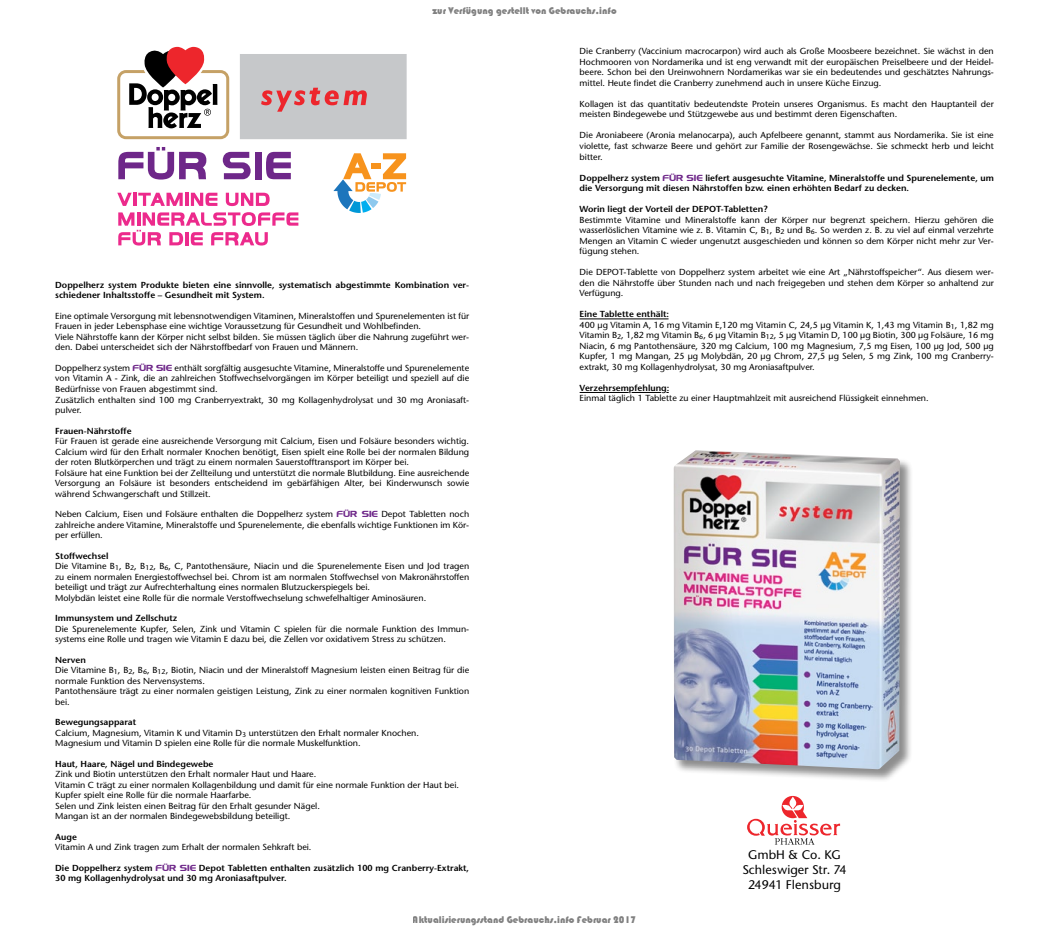
<style>
.page{position:relative;width:1049px;height:929px;background:#fff}
.page>*{position:absolute;margin:0;border:0;box-sizing:border-box;transform-origin:0 0}
.t1{font:500 12.5px/15px "Stone Sans ITC Pro";color:#000;text-align:center}
.t2{font:10px "Bauhaus 93";color:rgb(0 0 0/.5)}
.t3{font:8.75px/10.5px "Stone Sans";color:#000}
.t4{font:600 8.75px/10.5px "Stone Sans";color:#000}
.s1{font-family:"Denmark";color:#6e2789}
.s2{font-weight:600}
.s3{font-family:"Denmark";font-weight:400;color:#6e2789}
</style>
<div class="page">
<svg style="left:117px;top:46px;width:113px;height:94px"></svg>
<div style="left:240px;top:54px;width:167px;height:85px;background:#c6c8ca"></div>
<svg style="left:261px;top:88px;width:106px;height:24px"></svg>
<svg style="left:118px;top:147px;width:88px;height:32px"></svg>
<svg style="left:223px;top:152px;width:28px;height:27px"></svg>
<div style="left:255px;top:152px;width:7px;height:27px;background:#6e2789"></div>
<svg style="left:266px;top:152px;width:25px;height:27px"></svg>
<svg style="left:117px;top:193px;width:100px;height:13px"></svg>
<svg style="left:226px;top:193px;width:44px;height:13px"></svg>
<svg style="left:118px;top:212px;width:180px;height:33px"></svg>
<svg style="left:333px;top:153px;width:73px;height:60px"></svg>
<hr style="left:580px;top:318px;width:88px;height:1px;background:#000">
<hr style="left:580px;top:392px;width:49px;height:1px;background:#000">
<svg style="left:632px;top:392px;width:37px;height:1px"></svg>
<svg style="left:747px;top:795px;width:93px;height:49px"></svg>
<div style="left:673px;top:450px;width:240px;height:331px;background:#000;opacity:.45"></div>
<img style="left:673px;top:450px;width:227px;height:319px">
<p class="t2" style="left:432px;top:5px;width:186px">zur Verfügung gestellt von Gebrauchs.info</p>
<p class="t4" style="left:55px;top:279px;width:415px">Doppelherz system Produkte bieten eine sinnvolle, systematisch abgestimmte Kombination ver&shy;schiedener Inhaltsstoffe – Gesundheit mit System.</p>
<p class="t3" style="left:55px;top:310px;width:415px">Eine optimale Versorgung mit lebensnotwendigen Vitaminen, Mineralstoffen und Spurenelementen ist für Frauen in jeder Lebensphase eine wichtige Voraussetzung für Gesundheit und Wohlbefinden.<br>Viele Nährstoffe kann der Körper nicht selbst bilden. Sie müssen täglich über die Nahrung zugeführt wer&shy;den. Dabei unterscheidet sich der Nährstoffbedarf von Frauen und Männern.</p>
<p class="t3" style="left:55px;top:362px;width:415px">Doppelherz system <span class="s1">FÜR SIE</span> enthält sorgfältig ausgesuchte Vitamine, Mineralstoffe und Spurenelemente von Vitamin A - Zink, die an zahlreichen Stoffwechselvorgängen im Körper beteiligt und speziell auf die Bedürfnisse von Frauen abgestimmt sind.<br>Zusätzlich enthalten sind 100 mg Cranberryextrakt, 30 mg Kollagenhydrolysat und 30 mg Aroniasaft&shy;pulver.</p>
<p class="t4" style="left:55px;top:425px;width:78px">Frauen-Nährstoffe</p>
<p class="t3" style="left:55px;top:435px;width:415px">Für Frauen ist gerade eine ausreichende Versorgung mit Calcium, Eisen und Folsäure besonders wichtig.<br>Calcium wird für den Erhalt normaler Knochen benötigt, Eisen spielt eine Rolle bei der normalen Bildung der roten Blutkörperchen und trägt zu einem normalen Sauerstofftransport im Körper bei.<br>Folsäure hat eine Funktion bei der Zellteilung und unterstützt die normale Blutbildung. Eine ausreichende Versorgung an Folsäure ist besonders entscheidend im gebärfähigen Alter, bei Kinderwunsch sowie während Schwangerschaft und Stillzeit.</p>
<p class="t3" style="left:55px;top:508px;width:415px;text-align:justify">Neben Calcium, Eisen und Folsäure enthalten die Doppelherz system <span class="s1">FÜR SIE</span> Depot Tabletten noch zahlreiche andere Vitamine, Mineralstoffe und Spurenelemente, die ebenfalls wichtige Funktionen im Kör&shy;per erfüllen.</p>
<p class="t3" style="left:55px;top:550px;width:415px"><span class="s2">Stoffwechsel<br></span>Die Vitamine B<sub>1</sub>, B<sub>2</sub>, B<sub>12</sub>, B<sub>6</sub>, C, Pantothensäure, Niacin und die Spurenelemente Eisen und Jod tragen zu einem normalen Energiestoffwechsel bei. Chrom ist am normalen Stoffwechsel von Makronährstoffen beteiligt und trägt zur Aufrechterhaltung eines normalen Blutzuckerspiegels bei.<br>Molybdän leistet eine Rolle für die normale Verstoffwechselung schwefelhaltiger Aminosäuren.</p>
<p class="t4" style="left:55px;top:612px;width:124px">Immunsystem und Zellschutz</p>
<p class="t3" style="left:55px;top:623px;width:415px">Die Spurenelemente Kupfer, Selen, Zink und Vitamin C spielen für die normale Funktion des Immun&shy;systems eine Rolle und tragen wie Vitamin E dazu bei, die Zellen vor oxidativem Stress zu schützen.</p>
<p class="t3" style="left:55px;top:654px;width:415px"><span class="s2">Nerven<br></span>Die Vitamine B<sub>1</sub>, B<sub>2</sub>, B<sub>6</sub>, B<sub>12</sub>, Biotin, Niacin und der Mineralstoff Magnesium leisten einen Beitrag für die normale Funktion des Nervensystems.<br>Pantothensäure trägt zu einer normalen geistigen Leistung, Zink zu einer normalen kognitiven Funktion bei.</p>
<p class="t3" style="left:55px;top:716px;width:365px"><span class="s2">Bewegungsapparat<br></span>Calcium, Magnesium, Vitamin K und Vitamin D<sub>3</sub> unterstützen den Erhalt normaler Knochen.<br>Magnesium und Vitamin D spielen eine Rolle für die normale Muskelfunktion.</p>
<p class="t4" style="left:55px;top:758px;width:160px">Haut, Haare, Nägel und Bindegewebe</p>
<p class="t3" style="left:55px;top:768px;width:405px">Zink und Biotin unterstützen den Erhalt normaler Haut und Haare.<br>Vitamin C trägt zu einer normalen Kollagenbildung und damit für eine normale Funktion der Haut bei.<br>Kupfer spielt eine Rolle für die normale Haarfarbe.<br>Selen und Zink leisten einen Beitrag für den Erhalt gesunder Nägel.<br>Mangan ist an der normalen Bindegewebsbildung beteiligt.</p>
<p class="t4" style="left:55px;top:831px;width:23px">Auge</p>
<p class="t3" style="left:55px;top:841px;width:258px">Vitamin A und Zink tragen zum Erhalt der normalen Sehkraft bei.</p>
<p class="t4" style="left:55px;top:862px;width:415px">Die Doppelherz system <span class="s3">FÜR SIE</span> Depot Tabletten enthalten zusätzlich 100 mg Cranberry-Extrakt,<br>30 mg Kollagenhydrolysat und 30 mg Aroniasaftpulver.</p>
<p class="t3" style="left:580px;top:46px;width:416px;text-align:justify">Die Cranberry (Vaccinium macrocarpon) wird auch als Große Moosbeere bezeichnet. Sie wächst in den Hochmooren von Nordamerika und ist eng verwandt mit der europäischen Preiselbeere und der Heidel&shy;beere. Schon bei den Ureinwohnern Nordamerikas war sie ein bedeutendes und geschätztes Nahrungs&shy;mittel. Heute findet die Cranberry zunehmend auch in unsere Küche Einzug.</p>
<p class="t3" style="left:580px;top:99px;width:416px">Kollagen ist das quantitativ bedeutendste Protein unseres Organismus. Es macht den Hauptanteil der meisten Bindegewebe und Stützgewebe aus und bestimmt deren Eigenschaften.</p>
<p class="t3" style="left:580px;top:130px;width:416px;text-align:justify">Die Aroniabeere (Aronia melanocarpa), auch Apfelbeere genannt, stammt aus Nordamerika. Sie ist eine violette, fast schwarze Beere und gehört zur Familie der Rosengewächse. Sie schmeckt herb und leicht bitter.</p>
<p class="t4" style="left:580px;top:172px;width:416px">Doppelherz system <span class="s3">FÜR SIE</span> liefert ausgesuchte Vitamine, Mineralstoffe und Spurenelemente, um die Versorgung mit diesen Nährstoffen bzw. einen erhöhten Bedarf zu decken.</p>
<p class="t4" style="left:580px;top:204px;width:189px">Worin liegt der Vorteil der DEPOT-Tabletten?</p>
<p class="t3" style="left:580px;top:214px;width:416px;text-align:justify">Bestimmte Vitamine und Mineralstoffe kann der Körper nur begrenzt speichern. Hierzu gehören die wasserlöslichen Vitamine wie z. B. Vitamin C, B<sub>1</sub>, B<sub>2</sub> und B<sub>6</sub>. So werden z. B. zu viel auf einmal verzehrte Mengen an Vitamin C wieder ungenutzt ausgeschieden und können so dem Körper nicht mehr zur Ver&shy;fügung stehen.</p>
<p class="t3" style="left:580px;top:267px;width:416px;text-align:justify">Die DEPOT-Tablette von Doppelherz system arbeitet wie eine Art „Nährstoffspeicher“. Aus diesem wer&shy;den die Nährstoffe über Stunden nach und nach freigegeben und stehen dem Körper so anhaltend zur Verfügung.</p>
<p class="t3" style="left:580px;top:309px;width:416px"><span class="s2">Eine Tablette enthält:<br></span>400 µg Vitamin A, 16 mg Vitamin E,120 mg Vitamin C, 24,5 µg Vitamin K, 1,43 mg Vitamin B<sub>1</sub>, 1,82 mg Vitamin B<sub>2</sub>, 1,82 mg Vitamin B<sub>6</sub>, 6 µg Vitamin B<sub>12</sub>, 5 µg Vitamin D, 100 µg Biotin, 300 µg Folsäure, 16 mg Niacin, 6 mg Pantothensäure, 320 mg Calcium, 100 mg Magnesium, 7,5 mg Eisen, 100 µg Jod, 500 µg Kupfer, 1 mg Mangan, 25 µg Molybdän, 20 µg Chrom, 27,5 µg Selen, 5 mg Zink, 100 mg Cranberry&shy;extrakt, 30 mg Kollagenhydrolysat, 30 mg Aroniasaftpulver.</p>
<p class="t4" style="left:580px;top:382px;width:91px">Verzehrsempfehlung:</p>
<p class="t3" style="left:580px;top:393px;width:351px">Einmal täglich 1 Tablette zu einer Hauptmahlzeit mit ausreichend Flüssigkeit einnehmen.</p>
<h1 class="t1" style="left:742px;top:847px;width:106px">GmbH &amp; Co. KG<br>Schleswiger Str. 74<br>24941 Flensburg</h1>
<p class="t2" style="left:413px;top:913px;width:225px">Aktualisierungsstand Gebrauchs.info Februar 2017</p>
</div>
